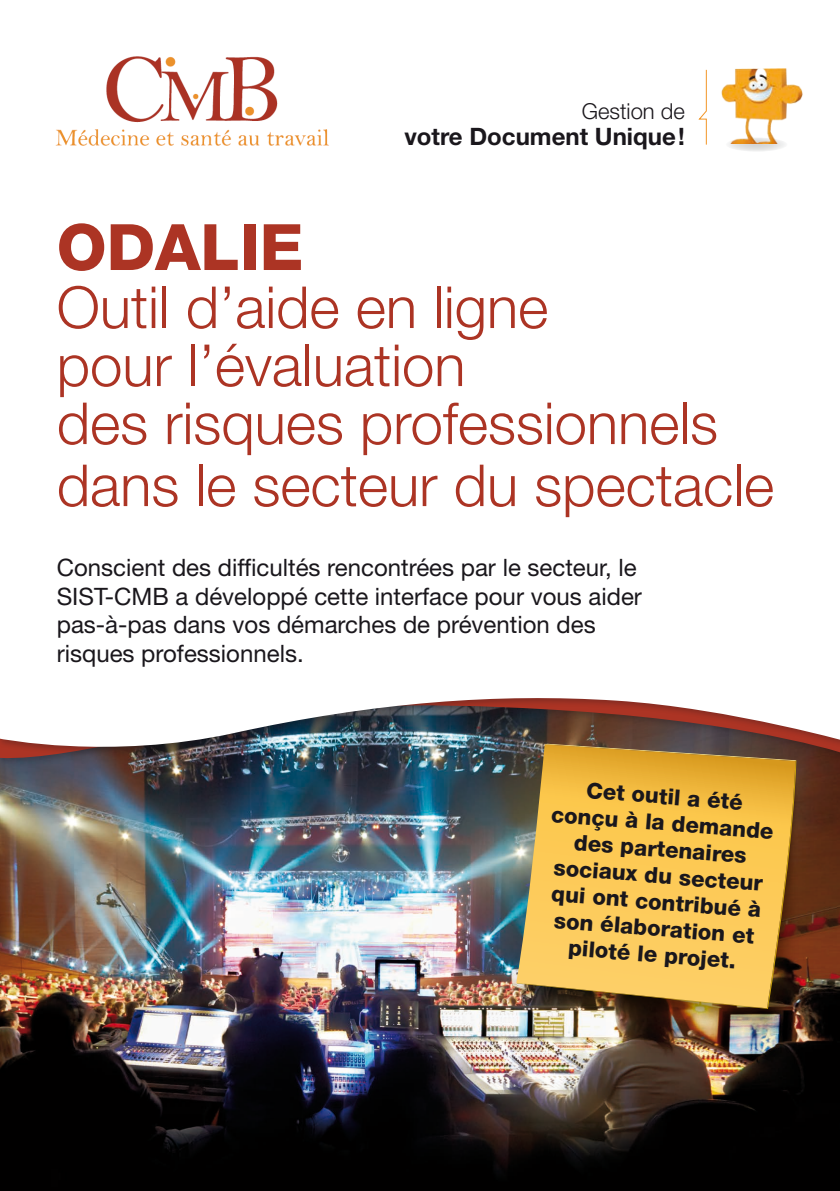
<style>
.page{position:relative;width:840px;height:1191px;background:#fff}
.page>*{position:absolute;margin:0;border:0;box-sizing:border-box;transform-origin:0 0}
.t1{font:800 64px "Helvetica Neue LT Std";color:#ac3424}
.t2{font:300 58px/59.4px "Helvetica Neue LT Std";color:#ac3424}
.t3{font:24px/28.8px "Helvetica Neue LT Std";color:#1a171c}
.t4{font:700 24px "Helvetica Neue LT Std";color:#1a171c}
.t5{font:800 22px/26.4px "Helvetica Neue LT Std";color:#1a171c;text-align:center}
.t6{font:300 22px "Helvetica Neue LT Std";color:#1a171c}
</style>
<div class="page">
<img style="left:0;top:767px;width:839px;height:424px">
<div style="left:0;top:640px;width:839px;height:127px;background:#1a171c;opacity:.3"></div>
<svg style="left:0;top:652px;width:839px;height:108px"></svg>
<div style="left:0;top:595px;width:839px;height:57px;background:#fff"></div>
<img style="left:514px;top:761px;width:313px;height:317px">
<svg style="left:516px;top:744px;width:278px;height:264px;background:#deb14d"></svg>
<svg style="left:725px;top:137px;width:62px;height:15px"></svg>
<img style="left:55px;top:56px;width:274px;height:90px">
<img style="left:721px;top:68px;width:82px;height:75px">
<svg style="left:698px;top:69px;width:9px;height:76px"></svg>
<p class="t6" style="left:581px;top:97px;width:105px">Gestion de</p>
<p class="t4" style="left:404px;top:121px;width:282px">votre Document Unique!</p>
<h1 class="t1" style="left:57px;top:209px;width:248px">ODALIE</h1>
<h2 class="t2" style="left:57px;top:276px;width:718px">Outil d’aide en ligne<br>pour l’évaluation<br>des risques professionnels dans le secteur du spectacle</h2>
<p class="t3" style="left:57px;top:552px;width:586px">Conscient des difficultés rencontrées par le secteur, le SIST-CMB a développé cette interface pour vous aider pas-à-pas dans vos démarches de prévention des risques professionnels.</p>
<p class="t5" style="left:554px;top:773px;width:224px;rotate:5deg">Cet outil a été conçu à la demande des partenaires sociaux du secteur qui ont contribué à son élaboration et piloté le projet.</p>
</div>
